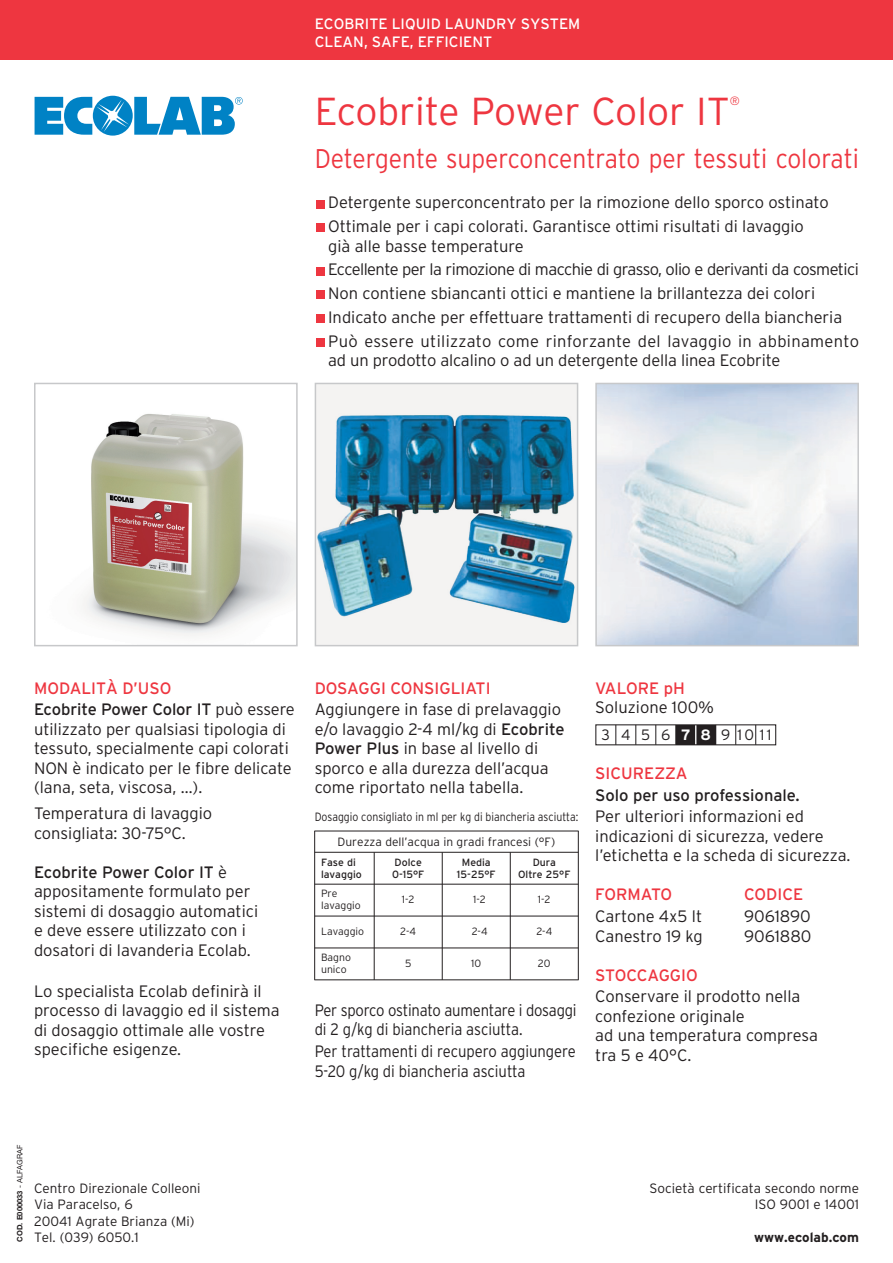
<style>
.page{position:relative;width:893px;height:1263px;background:#fff}
.page>*{position:absolute;margin:0;border:0;box-sizing:border-box;transform-origin:0 0}
.t1{font:300 39px "Interstate";color:#ee3640}
.t2{font:300 27px "Interstate";color:#ee3640;scale:.91 1}
.t3{font:300 16.5px/19.5px "Interstate";color:#231f20}
.t4{font:300 16.5px/19.5px "Interstate";color:#231f20;scale:.9 1}
.t5{font:16.5px/21.6px "Interstate";letter-spacing:-.005em;color:#231f20}
.t6{font:16.5px "Interstate";color:#ee3640}
.t7{font:16.5px "Interstate";letter-spacing:-.02em;color:#ee3640}
.t8{font:15px/18px "Interstate";color:#fff}
.t9{font:300 15px "Interstate";letter-spacing:.475em;color:#231f20}
.t10{font:300 13.5px/16.5px "Interstate";color:#231f20;text-align:right}
.t11{font:700 13.5px "Interstate";color:#231f20}
.t12{font:300 12px "Interstate";color:#231f20;scale:.88 1}
.t13{font:300 12px "Interstate";color:#231f20}
.t14{font:300 12px "Interstate";color:#ee3640}
.t15{font:300 10.5px/12px "Interstate";color:#231f20}
.t16{font:10.5px "Interstate";color:#231f20}
.t17{font:700 7.5px "Helvetica Neue";color:#231f20}
.s1{color:#ee3640}
.s2{font-weight:300}
.s3{font-weight:400}
.s4{color:#fff}
.s5{font-weight:700;color:#fff}
</style>
<div class="page">
<div style="left:0;top:0;width:893px;height:60px;background:#ee3640"></div>
<img style="left:598px;top:386px;width:258px;height:257px">
<div style="left:595px;top:383px;width:264px;height:263px;border:2px solid #c7c8ca"></div>
<div style="left:676px;top:725px;width:40px;height:20px;background:#231f20"></div>
<svg style="left:615px;top:726px;width:1px;height:17px"></svg>
<svg style="left:655px;top:726px;width:1px;height:17px"></svg>
<svg style="left:675px;top:726px;width:1px;height:17px"></svg>
<svg style="left:695px;top:726px;width:1px;height:17px"></svg>
<svg style="left:735px;top:726px;width:1px;height:17px"></svg>
<svg style="left:635px;top:726px;width:1px;height:17px"></svg>
<svg style="left:755px;top:726px;width:1px;height:17px"></svg>
<div style="left:595px;top:724px;width:181px;height:21px;border:1px solid #231f20"></div>
<img style="left:82px;top:414px;width:213px;height:222px">
<div style="left:34px;top:383px;width:264px;height:263px;border:2px solid #c7c8ca"></div>
<img style="left:318px;top:386px;width:257px;height:257px">
<div style="left:315px;top:383px;width:263px;height:263px;border:2px solid #c7c8ca"></div>
<svg style="left:35px;top:96px;width:208px;height:40px"></svg>
<div style="left:316px;top:338px;width:9px;height:9px;background:#ee3640"></div>
<div style="left:316px;top:267px;width:9px;height:8px;background:#ee3640"></div>
<div style="left:316px;top:314px;width:9px;height:9px;background:#ee3640"></div>
<div style="left:316px;top:291px;width:9px;height:8px;background:#ee3640"></div>
<div style="left:316px;top:224px;width:9px;height:8px;background:#ee3640"></div>
<div style="left:316px;top:200px;width:9px;height:8px;background:#ee3640"></div>
<hr style="left:314px;top:831px;width:265px;height:1px;background:#231f20">
<hr style="left:314px;top:979px;width:265px;height:1px;background:#231f20">
<hr style="left:315px;top:852px;width:263px;height:1px;background:#231f20">
<hr style="left:315px;top:884px;width:263px;height:1px;background:#231f20">
<hr style="left:315px;top:916px;width:263px;height:1px;background:#231f20">
<hr style="left:315px;top:948px;width:263px;height:1px;background:#231f20">
<hr style="left:314px;top:831px;width:1px;height:149px;background:#231f20">
<hr style="left:374px;top:852px;width:1px;height:128px;background:#231f20">
<hr style="left:442px;top:852px;width:1px;height:128px;background:#231f20">
<hr style="left:510px;top:852px;width:1px;height:128px;background:#231f20">
<hr style="left:578px;top:831px;width:1px;height:149px;background:#231f20">
<p class="t8" style="left:315px;top:16px;width:267px">ECOBRITE LIQUID LAUNDRY SYSTEM<br>CLEAN, SAFE, EFFICIENT</p>
<h1 class="t1" style="left:315px;top:96px;width:417px">Ecobrite Power Color IT</h1>
<p class="t14" style="left:730px;top:96px;width:12px">®</p>
<h2 class="t2" style="left:315px;top:148px;width:600px">Detergente superconcentrato per tessuti colorati</h2>
<p class="t3" style="left:328px;top:192px;width:502px;line-height:23.7px">Detergente superconcentrato per la rimozione dello sporco ostinato<br>Ottimale per i capi colorati. Garantisce ottimi risultati di lavaggio</p>
<p class="t3" style="left:328px;top:235px;width:532px;line-height:23.7px">già alle basse temperature<br>Eccellente per la rimozione di macchie di grasso, olio e derivanti da cosmetici Non contiene sbiancanti ottici e mantiene la brillantezza dei colori Indicato anche per effettuare trattamenti di recupero della biancheria Può essere utilizzato come rinforzante del lavaggio in abbinamento</p>
<p class="t3" style="left:328px;top:352px;width:454px">ad un prodotto alcalino o ad un detergente della linea Ecobrite</p>
<p class="t5" style="left:34px;top:678px;width:262px"><span class="s1">MODALITÀ D’USO<br></span>Ecobrite Power Color IT <span class="s2">può essere</span></p>
<p class="t3" style="left:34px;top:720px;width:259px">utilizzato per qualsiasi tipologia di tessuto, specialmente capi colorati NON è indicato per le fibre delicate (lana, seta, viscosa, …).</p>
<p class="t3" style="left:34px;top:805px;width:180px">Temperatura di lavaggio consigliata: 30-75°C.</p>
<p class="t3" style="left:34px;top:863px;width:226px"><span class="s3">Ecobrite Power Color IT</span> è appositamente formulato per sistemi di dosaggio automatici e deve essere utilizzato con i dosatori di lavanderia Ecolab.</p>
<p class="t3" style="left:34px;top:982px;width:247px">Lo specialista Ecolab definirà il processo di lavaggio ed il sistema di dosaggio ottimale alle vostre specifiche esigenze.</p>
<p class="t6" style="left:315px;top:682px;width:177px">DOSAGGI CONSIGLIATI</p>
<p class="t3" style="left:315px;top:701px;width:251px">Aggiungere in fase di prelavaggio e/o lavaggio 2-4 ml/kg di <span class="s3">Ecobrite<br>Power Plus</span> in base al livello di sporco e alla durezza dell’acqua come riportato nella tabella.</p>
<p class="t12" style="left:315px;top:812px;width:301px">Dosaggio consigliato in ml per kg di biancheria asciutta:</p>
<p class="t13" style="left:338px;top:837px;width:219px">Durezza dell’acqua in gradi francesi (°F)</p>
<p class="t16" style="left:321px;top:858px;width:36px">Fase di</p>
<p class="t16" style="left:395px;top:858px;width:29px">Dolce</p>
<p class="t16" style="left:462px;top:858px;width:30px">Media</p>
<p class="t16" style="left:533px;top:858px;width:25px">Dura</p>
<p class="t16" style="left:321px;top:870px;width:42px">lavaggio</p>
<p class="t16" style="left:392px;top:870px;width:34px">0-15°F</p>
<p class="t16" style="left:457px;top:870px;width:40px">15-25°F</p>
<p class="t16" style="left:518px;top:870px;width:54px">Oltre 25°F</p>
<p class="t15" style="left:321px;top:888px;width:41px">Pre lavaggio</p>
<p class="t15" style="left:402px;top:894px;width:14px">1-2</p>
<p class="t15" style="left:467px;top:894px;width:21px"><span class="s4">0</span>1-2</p>
<p class="t15" style="left:538px;top:894px;width:14px">1-2</p>
<p class="t15" style="left:321px;top:926px;width:45px">Lavaggio</p>
<p class="t15" style="left:400px;top:926px;width:17px">2-4</p>
<p class="t15" style="left:465px;top:926px;width:24px"><span class="s4">0</span>2-4</p>
<p class="t15" style="left:536px;top:926px;width:17px">2-4</p>
<p class="t15" style="left:321px;top:952px;width:31px">Bagno unico</p>
<p class="t15" style="left:405px;top:958px;width:8px">5</p>
<p class="t15" style="left:471px;top:958px;width:12px">10</p>
<p class="t15" style="left:538px;top:958px;width:14px">20</p>
<p class="t4" style="left:315px;top:1002px;width:293px">Per sporco ostinato aumentare i dosaggi di 2 g/kg di biancheria asciutta.</p>
<p class="t4" style="left:315px;top:1043px;width:292px">Per trattamenti di recupero aggiungere<br>5-20 g/kg di biancheria asciutta</p>
<p class="t6" style="left:595px;top:682px;width:91px">VALORE pH</p>
<p class="t3" style="left:595px;top:699px;width:120px">Soluzione 100%</p>
<p class="t9" style="left:602px;top:726px;width:171px">3456<span class="s5">78</span>91011</p>
<p class="t6" style="left:595px;top:767px;width:94px">SICUREZZA</p>
<p class="t5" style="left:595px;top:785px;width:206px">Solo per uso professionale.</p>
<p class="t3" style="left:595px;top:808px;width:257px">Per ulteriori informazioni ed indicazioni di sicurezza, vedere l’etichetta e la scheda di sicurezza.</p>
<p class="t6" style="left:595px;top:888px;width:78px">FORMATO</p>
<p class="t6" style="left:744px;top:888px;width:61px">CODICE</p>
<p class="t3" style="left:595px;top:908px;width:108px">Cartone 4x5 lt</p>
<p class="t3" style="left:744px;top:908px;width:68px">9061890</p>
<p class="t3" style="left:595px;top:927px;width:109px">Canestro 19 kg</p>
<p class="t3" style="left:744px;top:927px;width:69px">9061880</p>
<p class="t7" style="left:595px;top:968px;width:104px">STOCCAGGIO</p>
<p class="t3" style="left:595px;top:988px;width:224px">Conservare il prodotto nella confezione originale<br>ad una temperatura compresa tra 5 e 40°C.</p>
<p class="t17" style="left:17px;top:1242px;width:98px;rotate:-90deg">COD. E000033 <span class="s3">- ALFAGRAF</span></p>
<p class="t10" style="left:34px;top:1181px;width:168px;text-align:left">Centro Direzionale Colleoni<br>Via Paracelso, 6<br>20041 Agrate Brianza (Mi)<br>Tel. (039) 6050.1</p>
<p class="t10" style="left:649px;top:1181px;width:211px">Società certificata secondo norme<br>ISO 9001 e 14001</p>
<p class="t11" style="left:754px;top:1232px;width:106px">www.ecolab.com</p>
</div>
